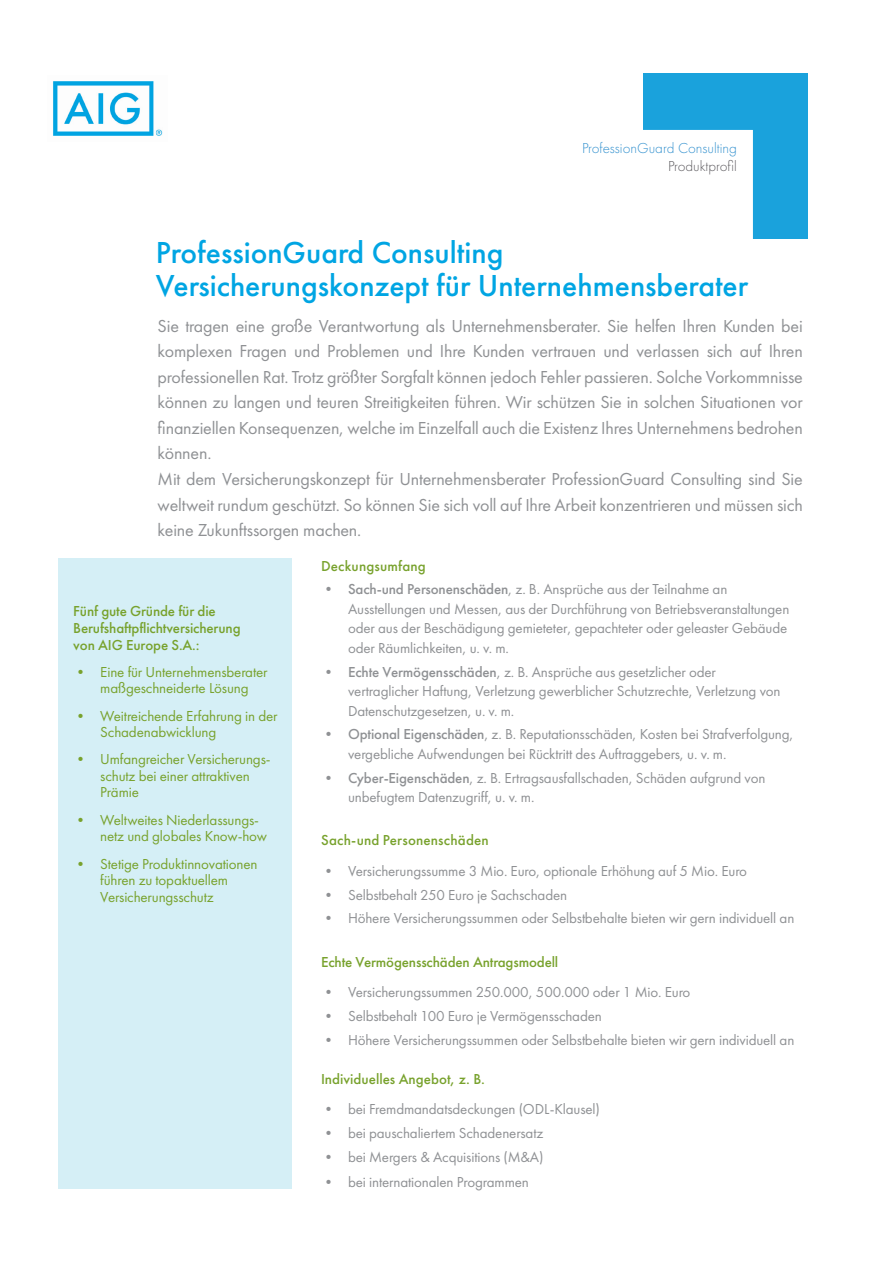
<style>
.page{position:relative;width:893px;height:1263px;background:#fff}
.page>*{position:absolute;margin:0;border:0;box-sizing:border-box;transform-origin:0 0}
.t1{font:500 31.5px/33px "Futura PT";color:#00a5e3}
.t2{font:18px/25.5px "Futura PT";letter-spacing:-.01em;color:#8f9194}
.t3{font:15px/19.5px "Futura PT";letter-spacing:-.01em;color:#8f9194}
.t4{font:15px/16.5px "Futura PT";letter-spacing:-.01em;color:#78a22d}
.t5{font:500 15px/16.5px "Futura PT";letter-spacing:-.01em;color:#78a22d}
.t6{font:500 15px "Futura PT";letter-spacing:.01em;color:#78a22d}
.t7{font:300 15px "Futura PT";color:#3592cf}
.t8{font:300 15px "Futura PT";color:#5e5c60}
.s1{font-weight:500}
</style>
<div class="page">
<img style="left:53px;top:81px;width:110px;height:55px">
<img style="left:644px;top:73px;width:164px;height:166px">
<div style="left:59px;top:558px;width:233px;height:630px;background:#d5eff6"></div>
<p class="t7" style="left:582px;top:139px;width:156px">ProfessionGuard Consulting</p>
<p class="t8" style="left:668px;top:157px;width:70px">Produktprofil</p>
<h1 class="t1" style="left:156px;top:236px;width:594px">ProfessionGuard Consulting<br>Versicherungskonzept für Unternehmensberater</h1>
<p class="t2" style="left:158px;top:313px;width:647px">Sie tragen eine große Verantwortung als Unternehmensberater. Sie helfen Ihren Kunden bei komplexen Fragen und Problemen und Ihre Kunden vertrauen und verlassen sich auf Ihren professionellen Rat. Trotz größter Sorgfalt können jedoch Fehler passieren. Solche Vorkommnisse können zu langen und teuren Streitigkeiten führen. Wir schützen Sie in solchen Situationen vor finanziellen Konsequenzen, welche im Einzelfall auch die Existenz Ihres Unternehmens bedrohen können.<br>Mit dem Versicherungskonzept für Unternehmensberater ProfessionGuard Consulting sind Sie weltweit rundum geschützt. So können Sie sich voll auf Ihre Arbeit konzentrieren und müssen sich keine Zukunftssorgen machen.</p>
<p class="t6" style="left:321px;top:557px;width:106px">Deckungsumfang</p>
<p class="t3" style="left:348px;top:579px;width:443px;text-indent:-27px"><span class="s1">• Sach-und Personenschäden</span>, z. B. Ansprüche aus der Teilnahme an Ausstellungen und Messen, aus der Durchführung von Betriebsveranstaltungen oder aus der Beschädigung gemieteter, gepachteter oder geleaster Gebäude oder Räumlichkeiten, u. v. m.</p>
<p class="t3" style="left:348px;top:662px;width:434px;text-indent:-27px"><span class="s1">• Echte Vermögensschäden</span>, z. B. Ansprüche aus gesetzlicher oder vertraglicher Haftung, Verletzung gewerblicher Schutzrechte, Verletzung von<br>Datenschutzgesetzen, u. v. m.</p>
<p class="t3" style="left:348px;top:724px;width:447px;text-indent:-27px"><span class="s1">• Optional Eigenschäden</span>, z. B. Reputationsschäden, Kosten bei Strafverfolgung, vergebliche Aufwendungen bei Rücktritt des Auftraggebers, u. v. m.</p>
<p class="t3" style="left:348px;top:768px;width:419px;text-indent:-27px"><span class="s1">• Cyber-Eigenschäden</span>, z. B. Ertragsausfallschaden, Schäden aufgrund von unbefugtem Datenzugriff, u. v. m.</p>
<p class="t6" style="left:321px;top:831px;width:169px">Sach-und Personenschäden</p>
<p class="t3" style="left:321px;top:861px;width:428px">• Versicherungssumme 3 Mio. Euro, optionale Erhöhung auf 5 Mio. Euro</p>
<p class="t3" style="left:321px;top:885px;width:248px">• Selbstbehalt 250 Euro je Sachschaden</p>
<p class="t3" style="left:321px;top:908px;width:475px">• Höhere Versicherungssummen oder Selbstbehalte bieten wir gern individuell an</p>
<p class="t5" style="left:321px;top:953px;width:239px">Echte Vermögensschäden Antragsmodell</p>
<p class="t3" style="left:321px;top:982px;width:371px">• Versicherungssummen 250.000, 500.000 oder 1 Mio. Euro</p>
<p class="t3" style="left:321px;top:1006px;width:282px">• Selbstbehalt 100 Euro je Vermögensschaden</p>
<p class="t3" style="left:321px;top:1030px;width:475px">• Höhere Versicherungssummen oder Selbstbehalte bieten wir gern individuell an</p>
<p class="t5" style="left:321px;top:1070px;width:166px">Individuelles Angebot, z. B.</p>
<p class="t3" style="left:321px;top:1099px;width:280px">• bei Fremdmandatsdeckungen (ODL-Klausel)</p>
<p class="t3" style="left:321px;top:1123px;width:224px">• bei pauschaliertem Schadenersatz</p>
<p class="t3" style="left:321px;top:1147px;width:224px">• bei Mergers &amp; Acquisitions (M&amp;A)</p>
<p class="t3" style="left:321px;top:1173px;width:209px">• bei internationalen Programmen</p>
<p class="t5" style="left:73px;top:603px;width:169px">Fünf gute Gründe für die<br>Berufshaftpflichtversicherung von AIG Europe S.A.:</p>
<p class="t4" style="left:73px;top:663px;width:196px;text-align:center">• Eine für Unternehmensberater maßgeschneiderte Lösung</p>
<p class="t4" style="left:100px;top:707px;width:179px;text-indent:-27px">• Weitreichende Erfahrung in der<br>Schadenabwicklung</p>
<p class="t4" style="left:100px;top:751px;width:172px;text-indent:-27px">• Umfangreicher Versicherungs&shy;schutz bei einer attraktiven<br>Prämie</p>
<p class="t4" style="left:100px;top:811px;width:168px;text-indent:-27px">• Weltweites Niederlassungs&shy;netz und globales Know-how</p>
<p class="t4" style="left:100px;top:855px;width:159px;text-indent:-27px">• Stetige Produktinnovationen führen zu topaktuellem<br>Versicherungsschutz</p>
</div>
